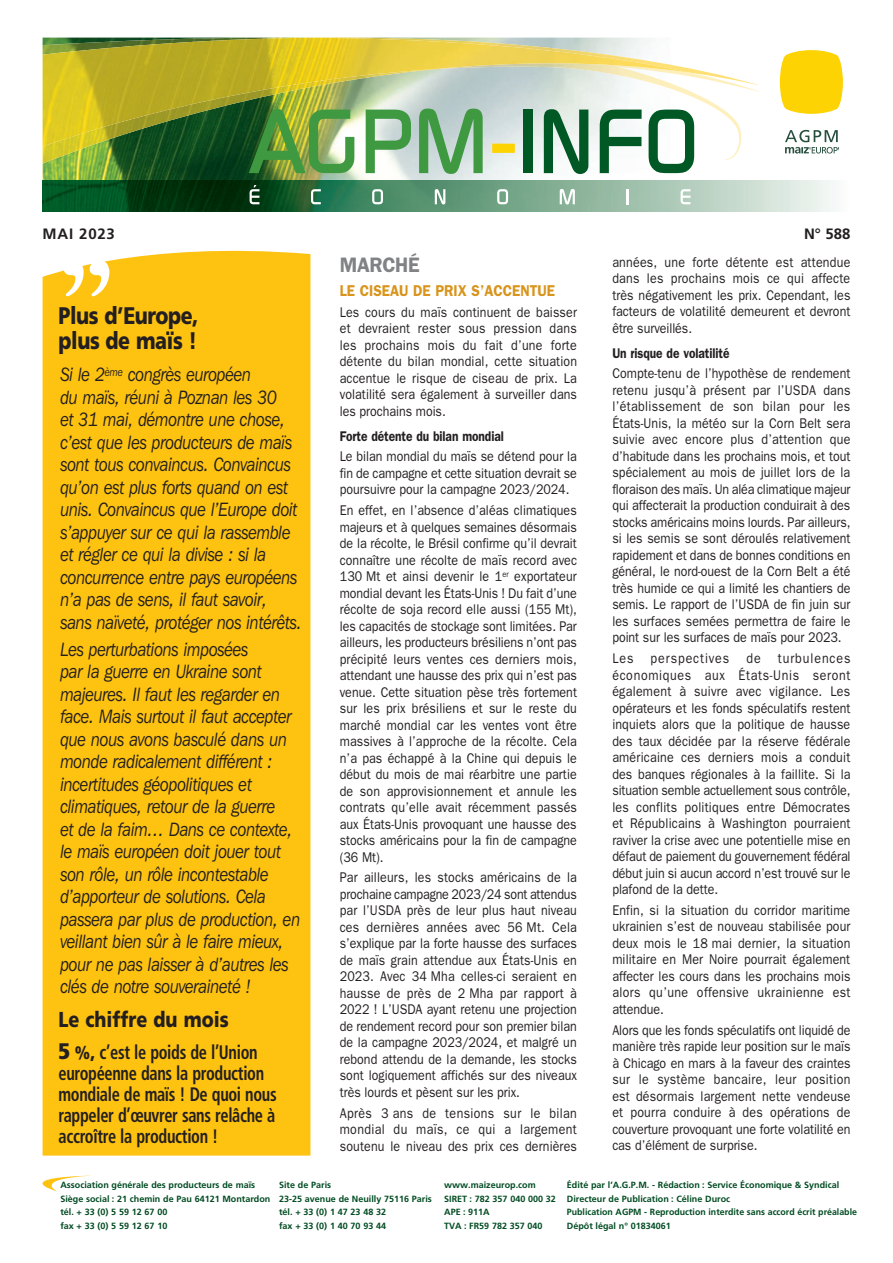
<style>
.page{position:relative;width:893px;height:1263px;background:#fff}
.page>*{position:absolute;margin:0;border:0;box-sizing:border-box;transform-origin:0 0}
.t1{font:900 24px/25.2px "Frutiger";letter-spacing:-.02em;color:#231f20;scale:.82 1}
.t2{font:900 21.6px "Frutiger";color:#231f20;scale:.83 1}
.t3{font:600 21px "Franklin Gothic";letter-spacing:-.015em;color:#808285;scale:.95 1}
.t4{font:700 condensed 19.5px/21px "Frutiger";letter-spacing:-.02em;color:#231f20;scale:.84 1}
.t5{font:italic 19.2px/22.5px "Franklin Gothic IT Cby BT";letter-spacing:-.015em;color:#231f20;scale:.86 1}
.t6{font:600 15.75px "Franklin Gothic";color:#d8941b;scale:.9 1}
.t7{font:700 15px "Frutiger";letter-spacing:.05em;color:#231f20}
.t8{font:14.1px/16.5px "Franklin Gothic";color:#231f20;text-align:justify;scale:.88 1}
.t9{font:600 14.1px "Franklin Gothic";letter-spacing:-.005em;color:#231f20;scale:.85 1}
.t10{font:700 9px/13.5px "Frutiger";color:#004b22}
.s1{font-weight:900;font-size:22.5px}
.s2{font-weight:900;font-size:18px}
</style>
<div class="page">
<img style="left:43px;top:77px;width:790px;height:104px">
<svg style="left:249px;top:164px;width:105px;height:9px"></svg>
<svg style="left:366px;top:164px;width:45px;height:9px"></svg>
<svg style="left:419px;top:164px;width:64px;height:10px"></svg>
<div style="left:523px;top:110px;width:10px;height:63px;background:#005824"></div>
<svg style="left:544px;top:164px;width:44px;height:10px"></svg>
<svg style="left:600px;top:164px;width:42px;height:9px"></svg>
<svg style="left:649px;top:164px;width:45px;height:9px"></svg>
<svg style="left:43px;top:181px;width:790px;height:30px;background:#5f8f72"></svg>
<img style="left:43px;top:160px;width:717px;height:4px">
<svg style="left:780px;top:50px;width:63px;height:64px;background:#fed820"></svg>
<svg style="left:785px;top:130px;width:54px;height:24px"></svg>
<img style="left:43px;top:68px;width:718px;height:92px">
<img style="left:43px;top:38px;width:648px;height:109px">
<div style="left:43px;top:250px;width:267px;height:905px;background:#fec210"></div>
<svg style="left:64px;top:260px;width:45px;height:36px"></svg>
<svg style="left:42px;top:1175px;width:49px;height:16px"></svg>
<p class="t7" style="left:43px;top:228px;width:74px">MAI 2023</p>
<p class="t7" style="left:804px;top:228px;width:48px">N° 588</p>
<h3 class="t3" style="left:340px;top:257px;width:86px">MARCHÉ</h3>
<p class="t6" style="left:340px;top:284px;width:241px">LE CISEAU DE PRIX S’ACCENTUE</p>
<p class="t8" style="left:340px;top:305px;width:271px">Les cours du maïs continuent de baisser et devraient rester sous pression dans les prochains mois du fait d’une forte détente du bilan mondial, cette situation accentue le risque de ciseau de prix. La volatilité sera également à surveiller dans les prochains mois.</p>
<p class="t9" style="left:340px;top:430px;width:195px">Forte détente du bilan mondial</p>
<p class="t8" style="left:340px;top:449px;width:271px">Le bilan mondial du maïs se détend pour la fin de campagne et cette situation devrait se poursuivre pour la campagne 2023/2024.</p>
<p class="t8" style="left:340px;top:503px;width:271px">En effet, en l’absence d’aléas climatiques majeurs et à quelques semaines désormais de la récolte, le Brésil confirme qu’il devrait connaître une récolte de maïs record avec 130 Mt et ainsi devenir le 1<sup>er</sup> exportateur mondial devant les États-Unis ! Du fait d’une récolte de soja record elle aussi (155 Mt), les capacités de stockage sont limitées. Par ailleurs, les producteurs brésiliens n’ont pas précipité leurs ventes ces derniers mois, attendant une hausse des prix qui n’est pas venue. Cette situation pèse très fortement sur les prix brésiliens et sur le reste du marché mondial car les ventes vont être massives à l’approche de la récolte. Cela n’a pas échappé à la Chine qui depuis le début du mois de mai réarbitre une partie de son approvisionnement et annule les contrats qu’elle avait récemment passés aux États-Unis provoquant une hausse des stocks américains pour la fin de campagne (36 Mt).</p>
<p class="t8" style="left:340px;top:870px;width:271px">Par ailleurs, les stocks américains de la prochaine campagne 2023/24 sont attendus par l’USDA près de leur plus haut niveau ces dernières années avec 56 Mt. Cela s’explique par la forte hausse des surfaces de maïs grain attendue aux États-Unis en 2023. Avec 34 Mha celles-ci seraient en hausse de près de 2 Mha par rapport à 2022 ! L’USDA ayant retenu une projection de rendement record pour son premier bilan de la campagne 2023/2024, et malgré un rebond attendu de la demande, les stocks sont logiquement affichés sur des niveaux très lourds et pèsent sur les prix.</p>
<p class="t8" style="left:340px;top:1106px;width:271px">Après 3 ans de tensions sur le bilan mondial du maïs, ce qui a largement soutenu le niveau des prix ces dernières</p>
<p class="t8" style="left:612px;top:255px;width:272px">années, une forte détente est attendue dans les prochains mois ce qui affecte très négativement les prix. Cependant, les facteurs de volatilité demeurent et devront être surveillés.</p>
<p class="t9" style="left:612px;top:347px;width:139px">Un risque de volatilité</p>
<p class="t8" style="left:612px;top:366px;width:272px">Compte-tenu de l’hypothèse de rendement retenu jusqu’à présent par l’USDA dans l’établissement de son bilan pour les États-Unis, la météo sur la Corn Belt sera suivie avec encore plus d’attention que d’habitude dans les prochains mois, et tout spécialement au mois de juillet lors de la floraison des maïs. Un aléa climatique majeur qui affecterait la production conduirait à des stocks américains moins lourds. Par ailleurs, si les semis se sont déroulés relativement rapidement et dans de bonnes conditions en général, le nord-ouest de la Corn Belt a été très humide ce qui a limité les chantiers de semis. Le rapport de l’USDA de fin juin sur les surfaces semées permettra de faire le point sur les surfaces de maïs pour 2023.</p>
<p class="t8" style="left:612px;top:651px;width:272px">Les perspectives de turbulences économiques aux États-Unis seront également à suivre avec vigilance. Les opérateurs et les fonds spéculatifs restent inquiets alors que la politique de hausse des taux décidée par la réserve fédérale américaine ces derniers mois a conduit des banques régionales à la faillite. Si la situation semble actuellement sous contrôle, les conflits politiques entre Démocrates et Républicains à Washington pourraient raviver la crise avec une potentielle mise en défaut de paiement du gouvernement fédéral début juin si aucun accord n’est trouvé sur le plafond de la dette.</p>
<p class="t8" style="left:612px;top:903px;width:272px">Enfin, si la situation du corridor maritime ukrainien s’est de nouveau stabilisée pour deux mois le 18 mai dernier, la situation militaire en Mer Noire pourrait également affecter les cours dans les prochains mois alors qu’une offensive ukrainienne est attendue.</p>
<p class="t8" style="left:612px;top:1023px;width:272px">Alors que les fonds spéculatifs ont liquidé de manière très rapide leur position sur le maïs à Chicago en mars à la faveur des craintes sur le système bancaire, leur position est désormais largement nette vendeuse et pourra conduire à des opérations de couverture provoquant une forte volatilité en cas d’élément de surprise.</p>
<h1 class="t1" style="left:58px;top:305px;width:172px">Plus d’Europe, plus de maïs !</h1>
<p class="t5" style="left:60px;top:365px;width:282px">Si le 2<sup>ème</sup> congrès européen<br>du maïs, réuni à Poznan les 30<br>et 31 mai, démontre une chose, c’est que les producteurs de maïs sont tous convaincus. Convaincus qu’on est plus forts quand on est unis. Convaincus que l’Europe doit s’appuyer sur ce qui la rassemble et régler ce qui la divise : si la concurrence entre pays européens n’a pas de sens, il faut savoir, sans naïveté, protéger nos intérêts.</p>
<p class="t5" style="left:60px;top:639px;width:280px">Les perturbations imposées<br>par la guerre en Ukraine sont majeures. Il faut les regarder en face. Mais surtout il faut accepter que nous avons basculé dans un monde radicalement différent : incertitudes géopolitiques et climatiques, retour de la guerre<br>et de la faim… Dans ce contexte, le maïs européen doit jouer tout son rôle, un rôle incontestable d’apporteur de solutions. Cela passera par plus de production, en veillant bien sûr à le faire mieux, pour ne pas laisser à d’autres les clés de notre souveraineté !</p>
<h2 class="t2" style="left:58px;top:1011px;width:207px">Le chiffre du mois</h2>
<h3 class="t4" style="left:58px;top:1043px;width:261px"><span class="s1">5</span> <span class="s2">%,</span> c’est le poids de l’Union européenne dans la production mondiale de maïs ! De quoi nous rappeler d’œuvrer sans relâche à accroître la production !</h3>
<p class="t10" style="left:60px;top:1179px;width:212px">Association générale des producteurs de maïs Siège social : 21 chemin de Pau 64121 Montardon tél. + 33 (0) 5 59 12 67 00<br>fax + 33 (0) 5 59 12 67 10</p>
<p class="t10" style="left:279px;top:1179px;width:154px">Site de Paris<br>23-25 avenue de Neuilly 75116 Paris tél. + 33 (0) 1 47 23 48 32<br>fax + 33 (0) 1 40 70 93 44</p>
<p class="t10" style="left:444px;top:1179px;width:113px">www.maizeurop.com<br>SIRET : 782 357 040 000 32<br>APE : 911A<br>TVA : FR59 782 357 040</p>
<p class="t10" style="left:567px;top:1179px;width:292px">Édité par l’A.G.P.M. - Rédaction : Service Économique &amp; Syndical Directeur de Publication : Céline Duroc<br>Publication AGPM - Reproduction interdite sans accord écrit préalable Dépôt légal n° 01834061</p>
</div>
